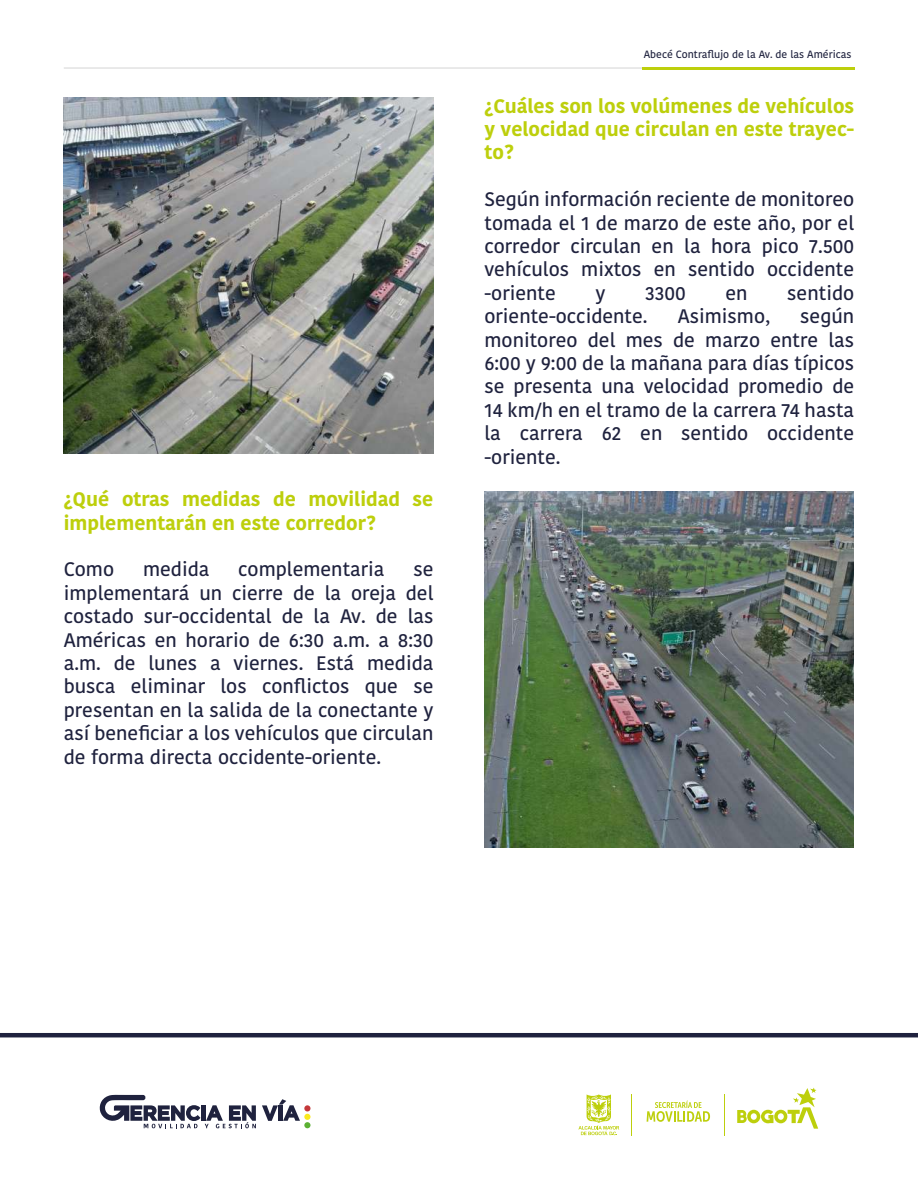
<style>
.page{position:relative;width:918px;height:1188px;background:#fff}
.page>*{position:absolute;margin:0;border:0;box-sizing:border-box;transform-origin:0 0}
.t1{font:500 19.5px/23.4px "Kohinoor Bangla";color:#1f223e;text-align:justify}
.t2{font:700 19.5px/23.4px "Kohinoor Bangla";color:#bdcf0c}
.t3{font:500 10.5px "Kohinoor Bangla";color:#1f223e}
</style>
<div class="page">
<svg style="left:578px;top:1094px;width:41px;height:41px"></svg>
<svg style="left:737px;top:1088px;width:81px;height:41px"></svg>
<hr style="left:724px;top:1094px;width:1px;height:42px;background:#bdcf0c">
<hr style="left:631px;top:1094px;width:1px;height:42px;background:#bdcf0c">
<svg style="left:647px;top:1101px;width:63px;height:21px"></svg>
<svg style="left:262px;top:1099px;width:48px;height:29px"></svg>
<svg style="left:99px;top:1095px;width:157px;height:33px"></svg>
<hr style="left:64px;top:68px;width:790px;height:1px;background:#d6d6d6">
<hr style="left:642px;top:67px;width:212px;height:2px;background:#bdcf0c">
<hr style="left:0;top:1033px;width:918px;height:4px;background:#1f223e">
<img style="left:64px;top:98px;width:369px;height:356px">
<img style="left:484px;top:491px;width:370px;height:356px">
<p class="t2" style="left:64px;top:487px;width:371px">¿Qué otras medidas de movilidad se implementarán en este corredor?</p>
<p class="t1" style="left:64px;top:557px;width:52px">Como</p>
<p class="t1" style="left:143px;top:557px;width:68px">medida</p>
<p class="t1" style="left:238px;top:557px;width:148px">complementaria</p>
<p class="t1" style="left:64px;top:557px;width:371px;text-indent:350px">se implementará un cierre de la oreja del costado sur-occidental de la Av. de las Américas en horario de 6:30 a.m. a 8:30 a.m. de lunes a viernes. Está medida busca eliminar los conflictos que se presentan en la salida de la conectante y así beneficiar a los vehículos que circulan de forma directa occidente-oriente.</p>
<p class="t3" style="left:644px;top:45px;width:209px">Abecé Contraflujo de la Av. de las Américas</p>
<p class="t2" style="left:485px;top:93px;width:371px;text-align:justify">¿Cuáles son los volúmenes de vehículos y velocidad que circulan en este trayec&shy;to?</p>
<p class="t1" style="left:485px;top:187px;width:371px">Según información reciente de monitoreo tomada el 1 de marzo de este año, por el corredor circulan en la hora pico 7.500 vehículos mixtos en sentido occidente -oriente</p>
<p class="t1" style="left:596px;top:281px;width:11px">y</p>
<p class="t1" style="left:645px;top:281px;width:42px">3300</p>
<p class="t1" style="left:725px;top:281px;width:24px">en</p>
<p class="t1" style="left:787px;top:281px;width:68px">sentido</p>
<p class="t1" style="left:485px;top:304px;width:165px">oriente-occidente.</p>
<p class="t1" style="left:678px;top:304px;width:94px">Asimismo,</p>
<p class="t1" style="left:485px;top:304px;width:371px;text-indent:316px">según monitoreo del mes de marzo entre las 6:00 y 9:00 de la mañana para días típicos se presenta una velocidad promedio de 14 km/h en el tramo de la carrera 74 hasta la carrera 62 en sentido occidente -oriente.</p>
</div>
